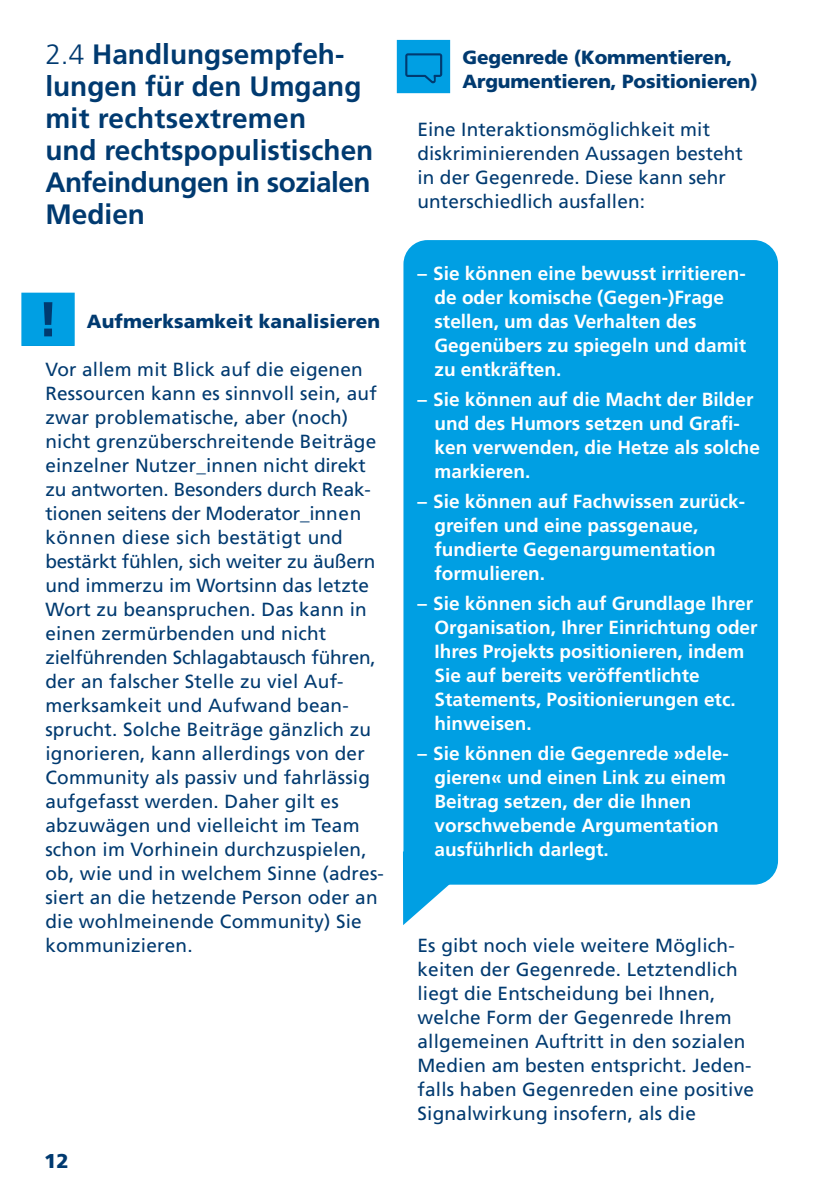
<style>
.page{position:relative;width:840px;height:1191px;background:#fff}
.page>*{position:absolute;margin:0;border:0;box-sizing:border-box;transform-origin:0 0}
.t1{font:700 28px/32px "Frutiger LT Std";color:#003a70}
.t2{font:900 20px "Frutiger LT Std";color:#003a70}
.t3{font:19px/24px "Frutiger LT Std";letter-spacing:.01em;color:#003a70}
.t4{font:700 19px/24px "Frutiger LT Std";color:#fff}
.t5{font:900 19px/24px "Frutiger LT Std";letter-spacing:-.01em;color:#003a70}
.s1{font-weight:300}
</style>
<div class="page">
<svg style="left:21px;top:293px;width:54px;height:53px;background:#0397d9"></svg>
<div style="left:403px;top:240px;width:374px;height:644px;background:#009fe3;border-radius:24px"></div>
<svg style="left:396px;top:40px;width:54px;height:53px;background:#0397d9"></svg>
<svg style="left:403px;top:845px;width:53px;height:80px"></svg>
<h1 class="t1" style="left:45px;top:38px;width:329px"><span class="s1">2.4</span> Handlungsempfeh&shy;lungen für den Umgang mit rechtsextremen<br>und rechtspopulistischen<br>Anfeindungen in sozialen<br>Medien</h1>
<p class="t5" style="left:87px;top:309px;width:294px">Aufmerksamkeit kanalisieren</p>
<p class="t3" style="left:45px;top:357px;width:340px">Vor allem mit Blick auf die eigenen Ressourcen kann es sinnvoll sein, auf zwar problematische, aber (noch) nicht grenzüberschreitende Beiträge einzelner Nutzer_innen nicht direkt zu antworten. Besonders durch Reak&shy;tionen seitens der Moderator_innen können diese sich bestätigt und bestärkt fühlen, sich weiter zu äußern und immerzu im Wortsinn das letzte Wort zu beanspruchen. Das kann in einen zermürbenden und nicht zielführenden Schlagabtausch führen, der an falscher Stelle zu viel Auf&shy;merksamkeit und Aufwand bean&shy;sprucht. Solche Beiträge gänzlich zu ignorieren, kann allerdings von der Community als passiv und fahrlässig aufgefasst werden. Daher gilt es abzuwägen und vielleicht im Team schon im Vorhinein durchzuspielen, ob, wie und in welchem Sinne (adres&shy;siert an die hetzende Person oder an die wohlmeinende Community) Sie kommunizieren.</p>
<p class="t2" style="left:44px;top:1149px;width:26px">12</p>
<p class="t5" style="left:462px;top:45px;width:296px">Gegenrede (Kommentieren,<br>Argumentieren, Positionieren)</p>
<p class="t3" style="left:417px;top:117px;width:327px">Eine Interaktionsmöglichkeit mit diskriminierenden Aussagen besteht in der Gegenrede. Diese kann sehr unterschiedlich ausfallen:</p>
<p class="t4" style="left:434px;top:261px;width:313px;text-indent:-17px">– Sie können eine bewusst irritieren&shy;de oder komische (Gegen-)Frage stellen, um das Verhalten des<br>Gegenübers zu spiegeln und damit zu entkräften.</p>
<p class="t4" style="left:434px;top:387px;width:327px;text-indent:-17px">– Sie können auf die Macht der Bilder und des Humors setzen und Grafi&shy;ken verwenden, die Hetze als solche markieren.</p>
<p class="t4" style="left:434px;top:489px;width:312px;text-indent:-17px">– Sie können auf Fachwissen zurück&shy;greifen und eine passgenaue, fundierte Gegenargumentation formulieren.</p>
<p class="t4" style="left:434px;top:591px;width:324px;text-indent:-17px">– Sie können sich auf Grundlage Ihrer<br>Organisation, Ihrer Einrichtung oder<br>Ihres Projekts positionieren, indem<br>Sie auf bereits veröffentlichte<br>Statements, Positionierungen etc. hinweisen.</p>
<p class="t4" style="left:434px;top:741px;width:296px;text-indent:-17px">– Sie können die Gegenrede »dele&shy;gieren« und einen Link zu einem<br>Beitrag setzen, der die Ihnen vorschwebende Argumentation ausführlich darlegt.</p>
<p class="t3" style="left:417px;top:933px;width:338px">Es gibt noch viele weitere Möglich&shy;keiten der Gegenrede. Letztendlich liegt die Entscheidung bei Ihnen, welche Form der Gegenrede Ihrem allgemeinen Auftritt in den sozialen Medien am besten entspricht. Jeden&shy;falls haben Gegenreden eine positive Signalwirkung insofern, als die</p>
</div>
